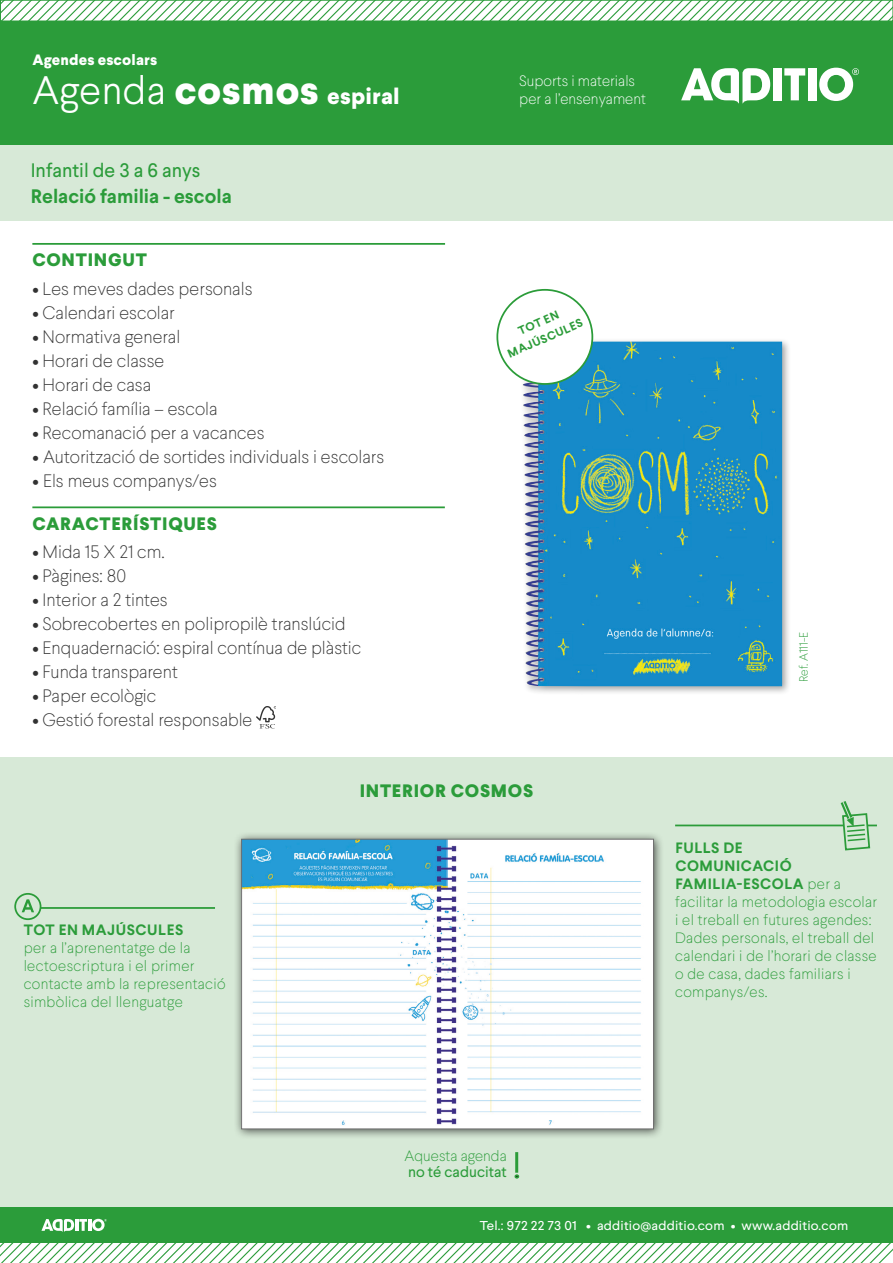
<style>
.page{position:relative;width:893px;height:1263px;background:#fff}
.page>*{position:absolute;margin:0;border:0;box-sizing:border-box;transform-origin:0 0}
.t1{font:800 22.5px "Larsseit";letter-spacing:.01em;color:#fff}
.t2{font:700 19.5px "Larsseit";color:#2b9c3a}
.t3{font:19.5px "Larsseit";color:#2b9c3a}
.t4{font:100 18px "Larsseit";color:#323232}
.t5{font:800 18px "Larsseit";letter-spacing:.04em;color:#2b9c3a}
.t6{font:100 15px/18px "Larsseit";letter-spacing:.02em;color:#2b9c3a}
.t7{font:100 15px "Larsseit";color:#fff}
.t8{font:800 15px "Larsseit";letter-spacing:.01em;color:#fff}
.t9{font:100 15px "Larsseit";color:#2b9c3a}
.t10{font:15px "Larsseit";color:#2b9c3a}
.t11{font:12.9px "Larsseit";letter-spacing:.015em;color:#fff;scale:1.05 1}
.t12{font:100 12px "Larsseit";color:#2b9c3a}
.t13{font:700 11.7px "Larsseit";color:#2b9c39}
.s1{font-weight:300;font-size:39.75px}
.s2{font-size:39.75px}
.s3{font-weight:700}
</style>
<div class="page">
<div style="left:519px;top:337px;width:272px;height:358px;background:#1d1d1c;opacity:.4"></div>
<img style="left:523px;top:379px;width:15px;height:284px">
<div style="left:0;top:757px;width:893px;height:450px;background:#d7e9d7"></div>
<hr style="left:32px;top:243px;width:413px;height:2px;background:#2b9c39">
<hr style="left:32px;top:506px;width:413px;height:2px;background:#2b9c39">
<img style="left:256px;top:706px;width:20px;height:22px">
<div style="left:0;top:145px;width:893px;height:76px;background:#d7e9d7"></div>
<div style="left:0;top:1207px;width:893px;height:35px;background:#2b9c3a"></div>
<svg style="left:41px;top:1219px;width:66px;height:13px"></svg>
<div style="left:0;top:21px;width:893px;height:124px;background:#2b9c3a"></div>
<svg style="left:0;top:0;width:893px;height:21px"></svg>
<svg style="left:0;top:1242px;width:893px;height:21px"></svg>
<hr style="left:24px;top:907px;width:191px;height:2px;background:#2b9c39">
<svg style="left:15px;top:894px;width:26px;height:25px"></svg>
<div style="left:14px;top:893px;width:27px;height:27px;border:2px solid #2b9c39;border-radius:50%"></div>
<svg style="left:22px;top:899px;width:12px;height:13px"></svg>
<hr style="left:515px;top:1152px;width:3px;height:21px;background:#2b9c39">
<svg style="left:514px;top:1174px;width:5px;height:4px"></svg>
<hr style="left:675px;top:824px;width:202px;height:2px;background:#2b9c39">
<svg style="left:836px;top:801px;width:35px;height:50px"></svg>
<div style="left:773px;top:68px;width:8px;height:32px;background:#fff"></div>
<svg style="left:784px;top:68px;width:21px;height:32px"></svg>
<div style="left:808px;top:68px;width:8px;height:32px;background:#fff"></div>
<svg style="left:819px;top:68px;width:40px;height:33px"></svg>
<svg style="left:681px;top:68px;width:89px;height:36px"></svg>
<div style="left:497px;top:290px;width:95px;height:94px;background:#fff;border-radius:50%"></div>
<div style="left:496px;top:289px;width:97px;height:96px;border:2px solid #2b9c39;border-radius:50%"></div>
<div style="left:234px;top:831px;width:431px;height:309px;background:#1d1d1c;opacity:.75"></div>
<img style="left:243px;top:841px;width:409px;height:286px">
<div style="left:241px;top:839px;width:413px;height:290px;border:1px solid #707070"></div>
<p class="t8" style="left:32px;top:49px;width:126px">Agendes escolars</p>
<p class="t1" style="left:32px;top:81px;width:369px"><span class="s1">Agenda</span> <span class="s2">cosmos</span> espiral</p>
<p class="t3" style="left:31px;top:158px;width:171px">Infantil de 3 a 6 anys</p>
<p class="t2" style="left:31px;top:184px;width:202px">Relació familia - escola</p>
<p class="t5" style="left:32px;top:248px;width:116px">CONTINGUT</p>
<p class="t4" style="left:32px;top:277px;width:222px">• Les meves dades personals</p>
<p class="t4" style="left:32px;top:301px;width:144px">• Calendari escolar</p>
<p class="t4" style="left:32px;top:325px;width:149px">• Normativa general</p>
<p class="t4" style="left:32px;top:349px;width:133px">• Horari de classe</p>
<p class="t4" style="left:32px;top:373px;width:120px">• Horari de casa</p>
<p class="t4" style="left:32px;top:397px;width:187px">• Relació família – escola</p>
<p class="t4" style="left:32px;top:421px;width:234px">• Recomanació per a vacances</p>
<p class="t4" style="left:32px;top:445px;width:353px">• Autorització de sortides individuals i escolars</p>
<p class="t4" style="left:32px;top:469px;width:186px">• Els meus companys/es</p>
<p class="t5" style="left:32px;top:512px;width:186px">CARACTERÍSTIQUES</p>
<p class="t4" style="left:32px;top:541px;width:134px">• Mida 15 X 21 cm.</p>
<p class="t4" style="left:32px;top:565px;width:95px">• Pàgines: 80</p>
<p class="t4" style="left:32px;top:589px;width:137px">• Interior a 2 tintes</p>
<p class="t4" style="left:32px;top:613px;width:315px">• Sobrecobertes en polipropilè translúcid</p>
<p class="t4" style="left:32px;top:637px;width:331px">• Enquadernació: espiral contínua de plàstic</p>
<p class="t4" style="left:32px;top:661px;width:147px">• Funda transparent</p>
<p class="t4" style="left:32px;top:685px;width:126px">• Paper ecològic</p>
<p class="t4" style="left:32px;top:709px;width:222px">• Gestió forestal responsable</p>
<p class="t7" style="left:519px;top:72px;width:117px">Suports i materials</p>
<p class="t7" style="left:519px;top:90px;width:128px">per a l’ensenyament</p>
<p class="t13" style="left:516px;top:324px;width:45px;rotate:-23deg">TOT EN</p>
<p class="t13" style="left:505px;top:347px;width:82px;rotate:-23deg">MAJÚSCULES</p>
<p class="t6" style="left:24px;top:921px;width:203px"><span class="s3">TOT EN MAJÚSCULES<br></span>per a l’aprenentatge de la lectoescriptura i el primer contacte amb la representació simbòlica del llenguatge</p>
<p class="t5" style="left:360px;top:779px;width:175px">INTERIOR COSMOS</p>
<p class="t12" style="left:796px;top:682px;width:51px;rotate:-90deg">Ref. A111-E</p>
<p class="t6" style="left:675px;top:838px;width:204px"><span class="s3">FULLS DE<br>COMUNICACIÓ<br>FAMILIA-ESCOLA</span> per a facilitar la metodologia escolar i el treball en futures agendes:<br>Dades personals, el treball del calendari i de l’horari de classe o de casa, dades familiars i companys/es.</p>
<p class="t9" style="left:404px;top:1146px;width:104px">Aquesta agenda</p>
<p class="t10" style="left:408px;top:1162px;width:100px">no té caducitat</p>
<p class="t11" style="left:480px;top:1217px;width:353px">Tel.: 972 22 73 01 • additio@additio.com • www.additio.com</p>
</div>
